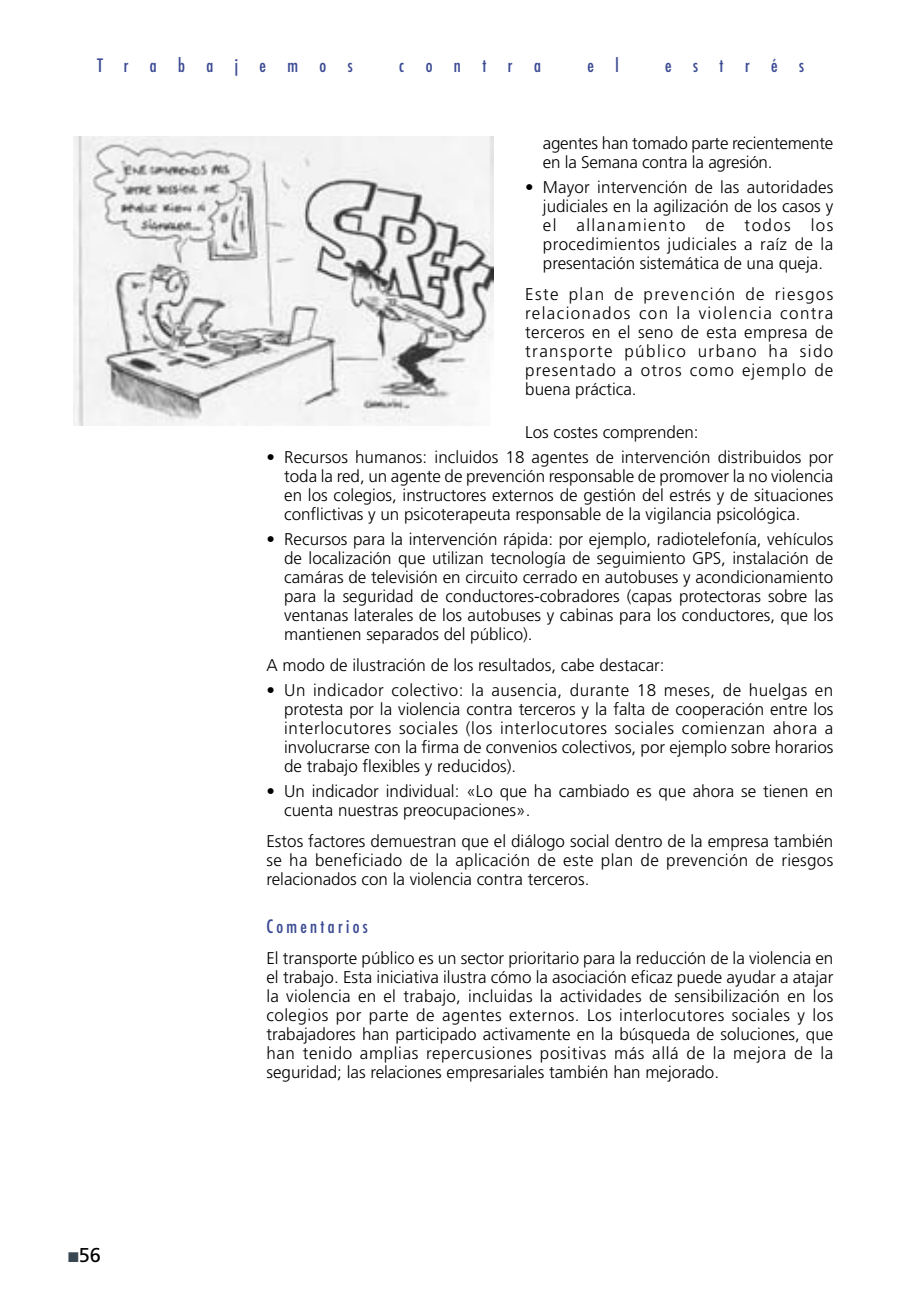
<style>
.page{position:relative;width:918px;height:1298px;background:#fff}
.page>*{position:absolute;margin:0;border:0;box-sizing:border-box;transform-origin:0 0}
.t1{font:20px "Frutiger";color:#000}
.t2{font:condensed 18px "Futura";letter-spacing:1.19em;color:#3b4a93}
.t3{font:condensed 18px "Futura";letter-spacing:.185em;color:#3b4a93}
.t4{font:300 17px/19px "Frutiger";color:#000;text-align:justify}
.s1{color:#374650}
</style>
<div class="page">
<img style="left:73px;top:136px;width:420px;height:289px">
<p class="t2" style="left:97px;top:57px;width:257px">Trabajemos</p>
<p class="t2" style="left:399px;top:57px;width:143px">contra</p>
<p class="t2" style="left:587px;top:57px;width:33px">e l</p>
<p class="t2" style="left:665px;top:57px;width:140px">estrés</p>
<p class="t1" style="left:68px;top:1247px;width:34px"><span class="s1">■</span>56</p>
<p class="t4" style="left:543px;top:135px;width:292px">agentes han tomado parte recientemente en la Semana contra la agresión.</p>
<p class="t4" style="left:543px;top:179px;width:292px;text-indent:-18px">• Mayor intervención de las autoridades judiciales en la agilización de los casos y el allanamiento de todos los procedimientos judiciales a raíz de la presentación sistemática de una queja.</p>
<p class="t4" style="left:525px;top:286px;width:310px">Este plan de prevención de riesgos relacionados con la violencia contra terceros en el seno de esta empresa de transporte público urbano ha sido presentado a otros como ejemplo de buena práctica.</p>
<p class="t4" style="left:525px;top:424px;width:175px">Los costes comprenden:</p>
<p class="t4" style="left:284px;top:449px;width:551px;text-indent:-18px">• Recursos humanos: incluidos 18 agentes de intervención distribuidos por toda la red, un agente de prevención responsable de promover la no violencia en los colegios, instructores externos de gestión del estrés y de situaciones conflictivas y un psicoterapeuta responsable de la vigilancia psicológica.</p>
<p class="t4" style="left:284px;top:531px;width:551px;text-indent:-18px">• Recursos para la intervención rápida: por ejemplo, radiotelefonía, vehículos de localización que utilizan tecnología de seguimiento GPS, instalación de camáras de televisión en circuito cerrado en autobuses y acondicionamiento para la seguridad de conductores-cobradores (capas protectoras sobre las ventanas laterales de los autobuses y cabinas para los conductores, que los mantienen separados del público).</p>
<p class="t4" style="left:266px;top:657px;width:400px">A modo de ilustración de los resultados, cabe destacar:</p>
<p class="t4" style="left:284px;top:682px;width:551px;text-indent:-18px">• Un indicador colectivo: la ausencia, durante 18 meses, de huelgas en protesta por la violencia contra terceros y la falta de cooperación entre los interlocutores sociales (los interlocutores sociales comienzan ahora a involucrarse con la firma de convenios colectivos, por ejemplo sobre horarios de trabajo flexibles y reducidos).</p>
<p class="t4" style="left:284px;top:783px;width:551px;text-indent:-18px">• Un indicador individual: «Lo que ha cambiado es que ahora se tienen en cuenta nuestras preocupaciones».</p>
<p class="t4" style="left:266px;top:833px;width:568px">Estos factores demuestran que el diálogo social dentro de la empresa también se ha beneficiado de la aplicación de este plan de prevención de riesgos relacionados con la violencia contra terceros.</p>
<p class="t3" style="left:266px;top:918px;width:103px">Comentarios</p>
<p class="t4" style="left:266px;top:950px;width:568px">El transporte público es un sector prioritario para la reducción de la violencia en el trabajo. Esta iniciativa ilustra cómo la asociación eficaz puede ayudar a atajar la violencia en el trabajo, incluidas la actividades de sensibilización en los colegios por parte de agentes externos. Los interlocutores sociales y los trabajadores han participado activamente en la búsqueda de soluciones, que han tenido amplias repercusiones positivas más allá de la mejora de la seguridad; las relaciones empresariales también han mejorado.</p>
</div>
